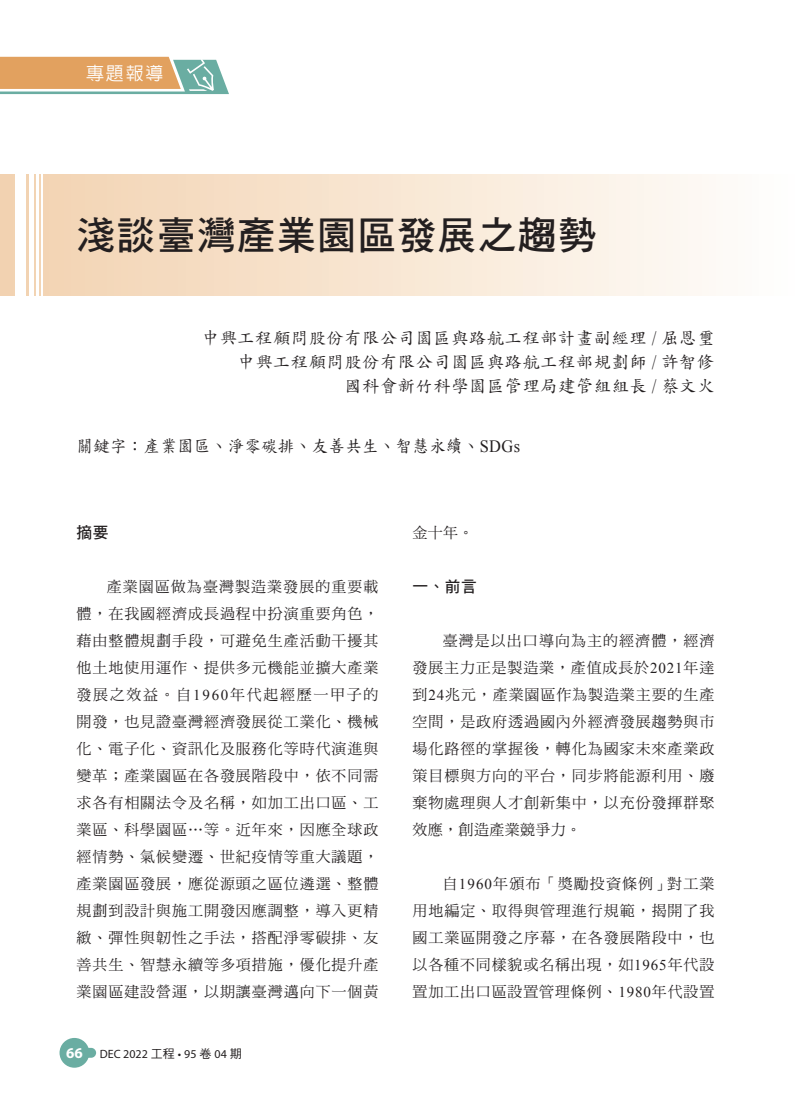
<style>
.page{position:relative;width:808px;height:1106px;background:#fff}
.page>*{position:absolute;margin:0;border:0;box-sizing:border-box;transform-origin:0 0}
.t1{font:39px "DF Hei Std W7";letter-spacing:.03em;color:#231f20}
.t2{font:500 18px "AR Hei B5";color:#fff}
.t3{font:17.25px/24px "DF Kai Shu Std W5";letter-spacing:.035em;color:#231f20;text-align:right}
.t4{font:17.25px "DF Biao Kai Shu Std W5";letter-spacing:.025em;color:#231f20;scale:.95 1}
.t5{font:15.75px "DF Hei Std W7";color:#231f20}
.t6{font:15px/27px "DF Ming Std W5";letter-spacing:.06em;color:#231f20;text-align:justify}
.t7{font:12px "Myriad Pro";color:#231f20}
.s1{font-family:"Times New Roman"}
.s2{font-weight:700;font-size:15px;color:#fff}
.s3{font-family:"DF Hei Std W5"}
</style>
<div class="page">
<svg style="left:0;top:57px;width:229px;height:37px;background:#ccaf82"></svg>
<div style="left:60px;top:1037px;width:29px;height:30px;background:#6aada2;border-radius:50%"></div>
<div style="left:70px;top:1047px;width:26px;height:10px;background:#6aada2;border-radius:5px"></div>
<div style="left:0;top:174px;width:808px;height:121px;background:linear-gradient(to right,#f2d1af,#fefefd)"></div>
<div style="left:15px;top:171px;width:10px;height:136px;background:#fff"></div>
<div style="left:29px;top:171px;width:5px;height:136px;background:#fff"></div>
<hr style="left:36px;top:171px;width:3px;height:136px;background:#fff">
<hr style="left:41px;top:171px;width:1px;height:136px;background:#fff">
<p class="t2" style="left:86px;top:64px;width:79px">專題報導</p>
<h1 class="t1" style="left:77px;top:214px;width:522px">淺談臺灣產業園區發展之趨勢</h1>
<p class="t3" style="left:202px;top:326px;width:514px">中興工程顧問股份有限公司園區與路航工程部計畫副經理 / 屈恩璽中興工程顧問股份有限公司園區與路航工程部規劃師 / 許智修<br>國科會新竹科學園區管理局建管組組長 / 蔡文火</p>
<p class="t4" style="left:77px;top:436px;width:468px">關鍵字：產業園區、淨零碳排、友善共生、智慧永續、<span class="s1">SDGs</span></p>
<p class="t5" style="left:77px;top:524px;width:33px">摘要</p>
<p class="t6" style="left:77px;top:572px;width:303px;text-indent:30px">產業園區做為臺灣製造業發展的重要載體，在我國經濟成長過程中扮演重要角色，藉由整體規劃手段，可避免生產活動干擾其他土地使用運作、提供多元機能並擴大產業發展之效益。自<span class="s1">1960</span>年代起經歷一甲子的開發，也見證臺灣經濟發展從工業化、機械化、電子化、資訊化及服務化等時代演進與變革；產業園區在各發展階段中，依不同需求各有相關法令及名稱，如加工出口區、工業區、科學園區⋯等。近年來，因應全球政經情勢、氣候變遷、世紀疫情等重大議題，產業園區發展，應從源頭之區位遴選、整體規劃到設計與施工開發因應調整，導入更精緻、彈性與韌性之手法，搭配淨零碳排、友善共生、智慧永續等多項措施，優化提升產業園區建設營運，以期讓臺灣邁向下一個黃</p>
<p class="t7" style="left:66px;top:1046px;width:177px"><span class="s2">66</span> DEC 2022 <span class="s3">工程</span> • 95 <span class="s3">卷</span> 04 <span class="s3">期</span></p>
<p class="t6" style="left:412px;top:518px;width:63px">金十年。</p>
<p class="t5" style="left:412px;top:578px;width:66px">一、前言</p>
<p class="t6" style="left:412px;top:626px;width:303px;text-indent:30px">臺灣是以出口導向為主的經濟體，經濟發展主力正是製造業，產值成長於<span class="s1">2021</span>年達到<span class="s1">24</span>兆元，產業園區作為製造業主要的生產空間，是政府透過國內外經濟發展趨勢與市場化路徑的掌握後，轉化為國家未來產業政策目標與方向的平台，同步將能源利用、廢棄物處理與人才創新集中，以充份發揮群聚效應，創造產業競爭力。</p>
<p class="t6" style="left:412px;top:869px;width:303px;text-indent:30px">自<span class="s1">1960</span>年頒布「獎勵投資條例」對工業用地編定、取得與管理進行規範，揭開了我國工業區開發之序幕，在各發展階段中，也以各種不同樣貌或名稱出現，如<span class="s1">1965</span>年代設置加工出口區設置管理條例、<span class="s1">1980</span>年代設置</p>
</div>
